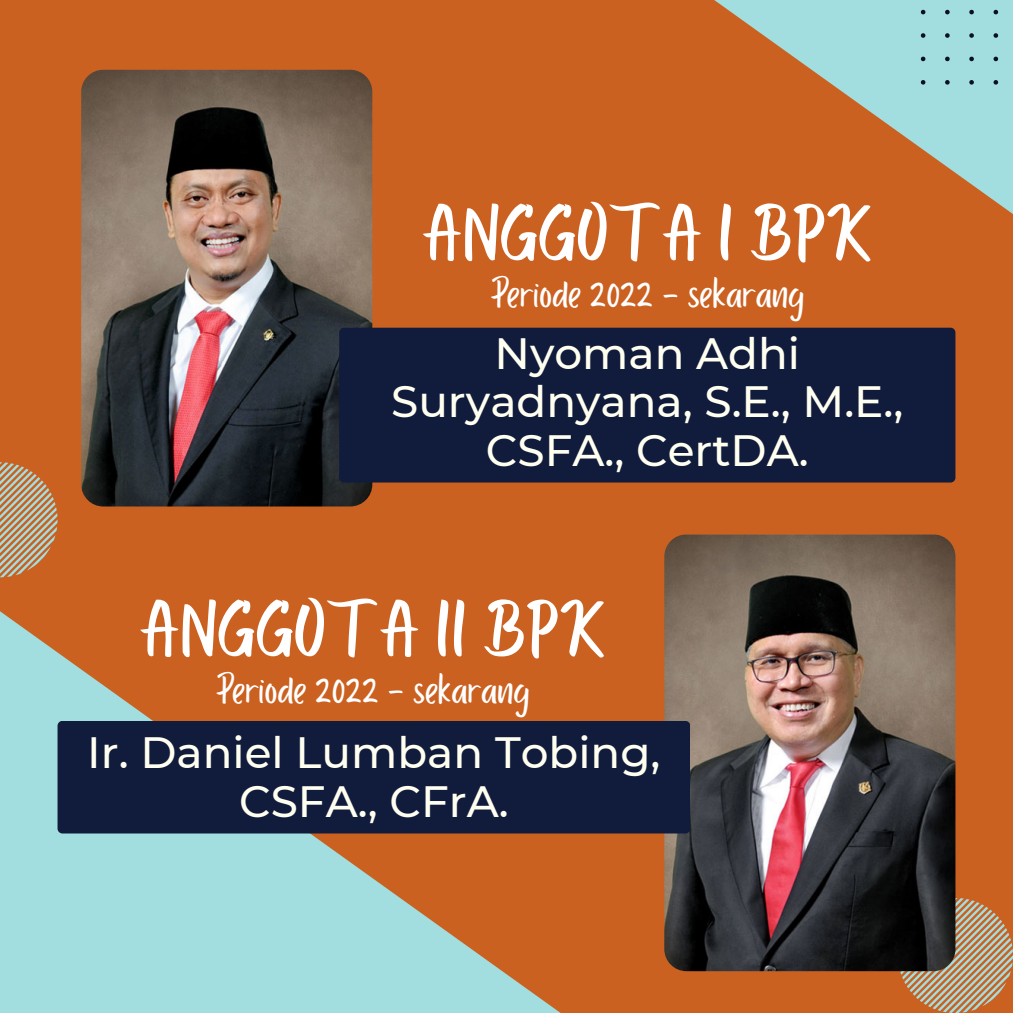
<style>
.page{position:relative;width:1013px;height:1013px;background:#fff}
.page>*{position:absolute;margin:0;border:0;box-sizing:border-box;transform-origin:0 0}
.t1{font:81.25px "Bright Sunshine Cap";color:#fff}
.t2{font:500 43.75px/48.8px "Montserrat";color:#fffff0;text-align:center}
.t3{font:43.75px "Porcelain";color:#fff}
</style>
<div class="page">
<div style="left:0;top:0;width:1012px;height:1012px;background:#cb6121"></div>
<svg style="left:897px;top:897px;width:115px;height:115px"></svg>
<svg style="left:0;top:462px;width:58px;height:85px"></svg>
<svg style="left:0;top:547px;width:629px;height:465px"></svg>
<img style="left:664px;top:534px;width:291px;height:437px;border-radius:22px">
<svg style="left:553px;top:0;width:459px;height:378px"></svg>
<div style="left:920px;top:0;width:92px;height:85px;background:#a2dddf"></div>
<img style="left:81px;top:70px;width:291px;height:436px;border-radius:22px">
<div style="left:339px;top:328px;width:616px;height:154px;background:#111b3b;border-radius:5px"></div>
<div style="left:58px;top:721px;width:632px;height:112px;background:#111b3b;border-radius:5px"></div>
<h1 class="t1" style="left:422px;top:178px;width:451px">ANGGOTA I BPK</h1>
<p class="t3" style="left:490px;top:270px;width:315px">Periode 2022 - sekarang</p>
<p class="t2" style="left:391px;top:328px;width:514px">Nyoman Adhi<br>Suryadnyana, S.E., M.E.,<br>CSFA., CertDA.</p>
<h1 class="t1" style="left:140px;top:574px;width:467px">ANGGOTA II BPK</h1>
<p class="t3" style="left:216px;top:666px;width:315px">Periode 2022 - sekarang</p>
<p class="t2" style="left:87px;top:727px;width:574px">Ir. Daniel Lumban Tobing,<br>CSFA., CFrA.</p>
</div>
